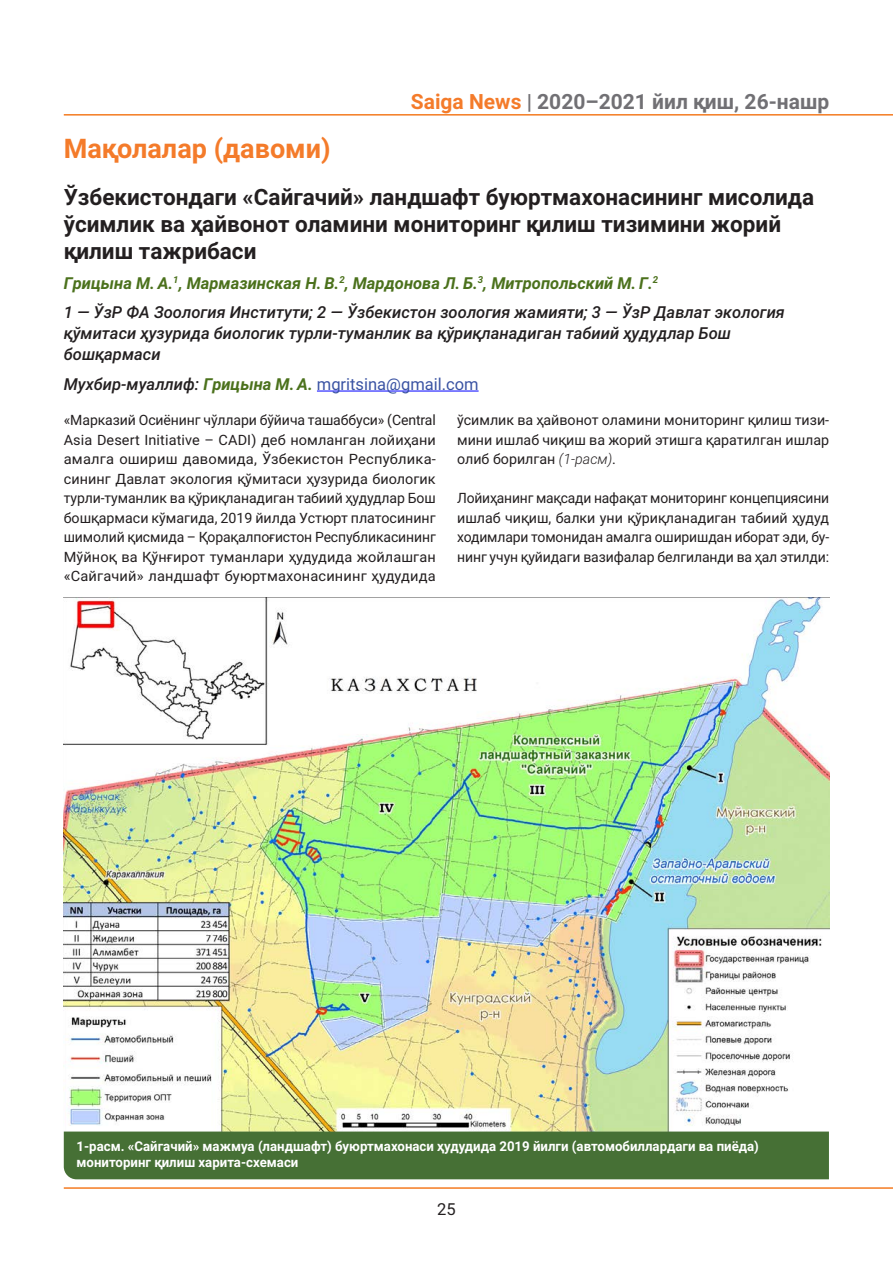
<style>
.page{position:relative;width:893px;height:1263px;background:#fff}
.page>*{position:absolute;margin:0;border:0;box-sizing:border-box;transform-origin:0 0}
.t1{font:700 27px "Roboto";color:#f47b2a}
.t2{font:700 22.5px/27px "Roboto";color:#231f20}
.t3{font:700 21px "Roboto";color:#717074}
.t4{font:italic 500 16.5px/21px "Roboto";color:#231f20}
.t5{font:italic 700 16.5px "Roboto";color:#4b711c}
.t6{font:16.5px "Roboto";color:#3a53a3}
.t7{font:16.5px "Roboto";color:#231f20}
.arcticle_text{font:14.25px/19.5px "Roboto";color:#231f20;text-align:justify}
.Подпись_к_рисунку{font:700 13.5px/16.2px "Roboto";color:#fff}
.s1{color:#f47b2a}
.s2{font-weight:500;font-style:italic;color:#231f20}
.s3{font-weight:700;font-style:italic;color:#4b711c}
.s4{font-weight:300;font-style:italic}
</style>
<div class="page">
<hr style="left:64px;top:114px;width:829px;height:2px;background:#f47b21">
<hr style="left:64px;top:1187px;width:829px;height:2px;background:#f47b21">
<hr style="left:317px;top:391px;width:162px;height:1px;background:#00f">
<img style="left:64px;top:598px;width:765px;height:533px">
<div style="left:64px;top:1131px;width:765px;height:48px;background:#467035"></div>
<p class="t1" style="left:64px;top:130px;width:268px">Мақолалар (давоми)</p>
<h3 class="t3" style="left:411px;top:87px;width:420px"><span class="s1">Saiga News</span> | 2020–2021 йил қиш, 26-нашр</h3>
<p class="t2" style="left:64px;top:183px;width:752px">Ўзбекистондаги «Сайгачий» ландшафт буюртмахонасининг мисолида ўсимлик ва ҳайвонот оламини мониторинг қилиш тизимини жорий қилиш тажрибаси</p>
<p class="t5" style="left:64px;top:271px;width:596px">Грицына М. А.<sup>1</sup>, Мармазинская Н. В.<sup>2</sup>, Мардонова Л. Б.<sup>3</sup>, Митропольский М. Г.<sup>2</sup></p>
<p class="t4" style="left:64px;top:301px;width:723px">1 — ЎзР ФА Зоология Институти; 2 — Ўзбекистон зоология жамияти; 3 — ЎзР Давлат экология қўмитаси ҳузурида биологик турли-туманлик ва қўриқланадиган табиий ҳудудлар Бош бошқармаси</p>
<p class="t6" style="left:64px;top:372px;width:416px"><span class="s2">Мухбир-муаллиф:</span> <span class="s3">Грицына М. А.</span> mgritsina@gmail.com</p>
<p class="arcticle_text" style="left:64px;top:410px;width:374px">«Марказий Осиёнинг чўллари бўйича ташаббуси» (Central Asia Desert Initiative – CADI) деб номланган лойиҳани амалга ошириш давомида, Ўзбекистон Республика&shy;сининг Давлат экология қўмитаси ҳузурида биологик турли-туманлик ва қўриқланадиган табиий ҳудудлар Бош бошқармаси кўмагида, 2019 йилда Устюрт платосининг шимолий қисмида – Қорақалпоғистон Республикасининг Мўйноқ ва Қўнғирот туманлари ҳудудида жойлашган «Сайгачий» ландшафт буюртмахонасининг ҳудудида</p>
<p class="arcticle_text" style="left:457px;top:410px;width:374px">ўсимлик ва ҳайвонот оламини мониторинг қилиш тизи&shy;мини ишлаб чиқиш ва жорий этишга қаратилган ишлар олиб борилган <span class="s4">(1-расм)</span>.</p>
<p class="arcticle_text" style="left:457px;top:488px;width:374px">Лойиҳанинг мақсади нафақат мониторинг концепциясини ишлаб чиқиш, балки уни қўриқланадиган табиий ҳудуд ходимлари томонидан амалга оширишдан иборат эди, бу&shy;нинг учун қуйидаги вазифалар белгиланди ва ҳал этилди:</p>
<p class="Подпись_к_рисунку" style="left:77px;top:1138px;width:684px">1-расм. «Сайгачий» мажмуа (ландшафт) буюртмахонаси ҳудудида 2019 йилги (автомобиллардаги ва пиёда) мониторинг қилиш харита-схемаси</p>
<p class="t7" style="left:437px;top:1198px;width:20px">25</p>
</div>
